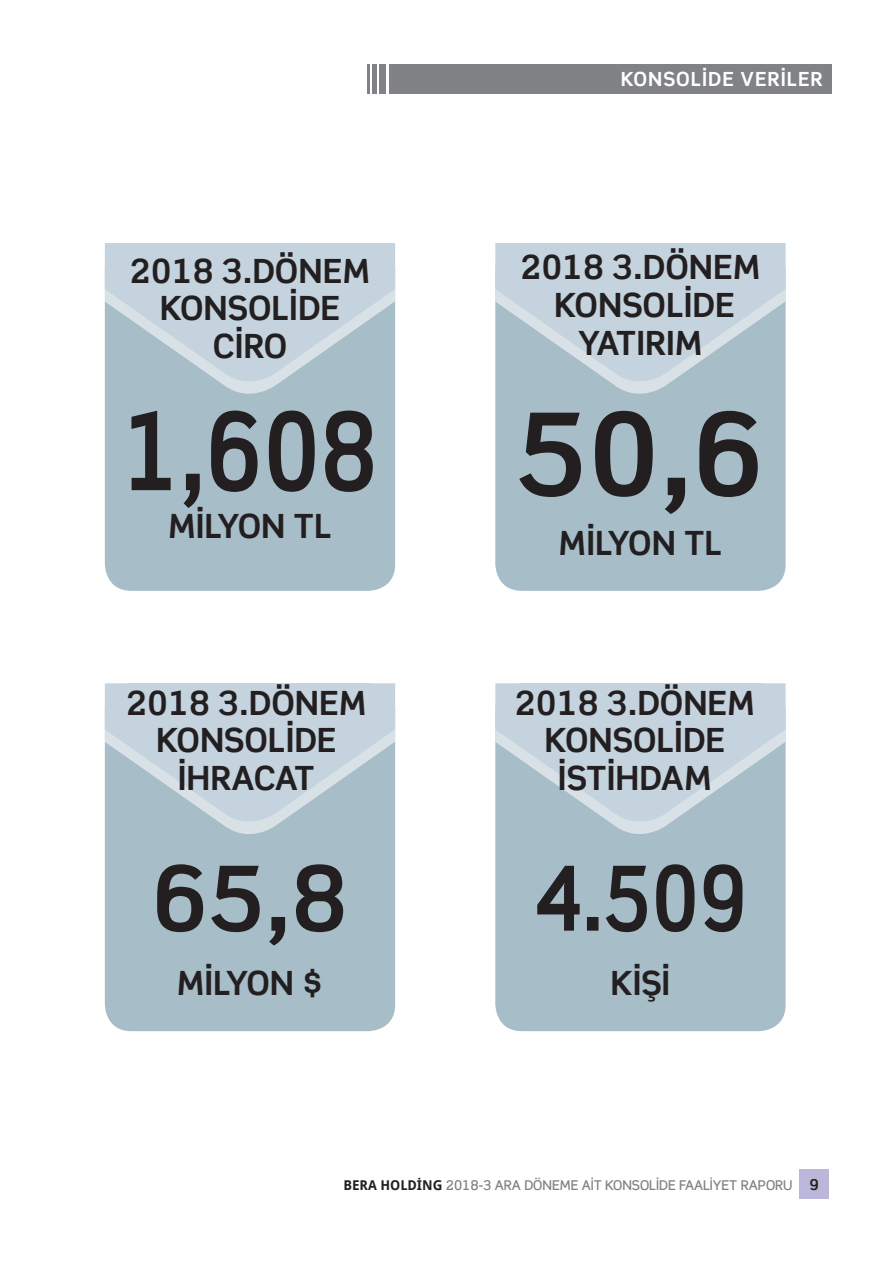
<style>
.page{position:relative;width:893px;height:1263px;background:#fff}
.page>*{position:absolute;margin:0;border:0;box-sizing:border-box;transform-origin:0 0}
.t1{font:700 114.45px "Scene Std";color:#231f20}
.t2{font:700 108px "Scene Std";color:#231f20;scale:.84 1}
.t3{font:700 90px "Scene Std";color:#231f20;scale:.85 1}
.t4{font:700 90px "Scene Std";color:#231f20}
.t5{font:700 33.45px/37.8px "Scene Std";color:#231f20;text-align:center}
.t6{font:700 19.5px "Scene Std";letter-spacing:.05em;color:#fff}
.t7{font:500 13.5px "Scene Std";color:#808285}
.s1{font-family:"Droid Sans";font-weight:700;color:#231f20}
.s2{font-weight:700;font-size:15px;color:#231f20}
</style>
<div class="page">
<div style="left:799px;top:1169px;width:30px;height:30px;background:#bbb7da"></div>
<div style="left:105px;top:243px;width:290px;height:348px;background:#a7bdc8;border-radius:27px"></div>
<svg style="left:105px;top:243px;width:290px;height:151px"></svg>
<div style="left:105px;top:683px;width:290px;height:348px;background:#a7bdc8;border-radius:27px"></div>
<svg style="left:105px;top:683px;width:290px;height:151px"></svg>
<div style="left:495px;top:243px;width:291px;height:348px;background:#a7bdc8;border-radius:27px"></div>
<svg style="left:495px;top:243px;width:291px;height:152px"></svg>
<div style="left:495px;top:683px;width:291px;height:348px;background:#a7bdc8;border-radius:27px"></div>
<svg style="left:495px;top:683px;width:291px;height:152px"></svg>
<div style="left:389px;top:64px;width:443px;height:30px;background:#808285"></div>
<div style="left:379px;top:64px;width:7px;height:30px;background:#808285"></div>
<hr style="left:372px;top:64px;width:4px;height:30px;background:#808285">
<hr style="left:367px;top:64px;width:2px;height:30px;background:#808285">
<p class="t5" style="left:130px;top:252px;width:242px">2018 3.DÖNEM<br>KONSOLİDE<br>CİRO</p>
<h2 class="t2" style="left:122px;top:383px;width:305px">1,608</h2>
<p class="t5" style="left:168px;top:507px;width:165px">MİLYON TL</p>
<p class="t5" style="left:126px;top:684px;width:242px">2018 3.DÖNEM<br>KONSOLİDE<br>İHRACAT</p>
<h3 class="t4" style="left:152px;top:841px;width:197px">65,8</h3>
<p class="t5" style="left:177px;top:965px;width:148px">MİLYON $</p>
<p class="t6" style="left:621px;top:67px;width:204px">KONSOLİDE VERİLER</p>
<p class="t5" style="left:520px;top:249px;width:242px">2018 3.DÖNEM<br>KONSOLİDE<br>YATIRIM</p>
<h1 class="t1" style="left:516px;top:381px;width:250px">50,6</h1>
<p class="t5" style="left:559px;top:524px;width:165px">MİLYON TL</p>
<p class="t5" style="left:515px;top:684px;width:242px">2018 3.DÖNEM<br>KONSOLİDE<br>İSTİHDAM</p>
<h3 class="t3" style="left:534px;top:841px;width:252px">4.509</h3>
<p class="t5" style="left:611px;top:965px;width:61px">KİŞİ</p>
<p class="t7" style="left:343px;top:1176px;width:477px"><span class="s1">BERA HOLDİNG</span> 2018-3 ARA DÖNEME AİT KONSOLİDE FAALİYET RAPORU <span class="s2">9</span></p>
</div>
